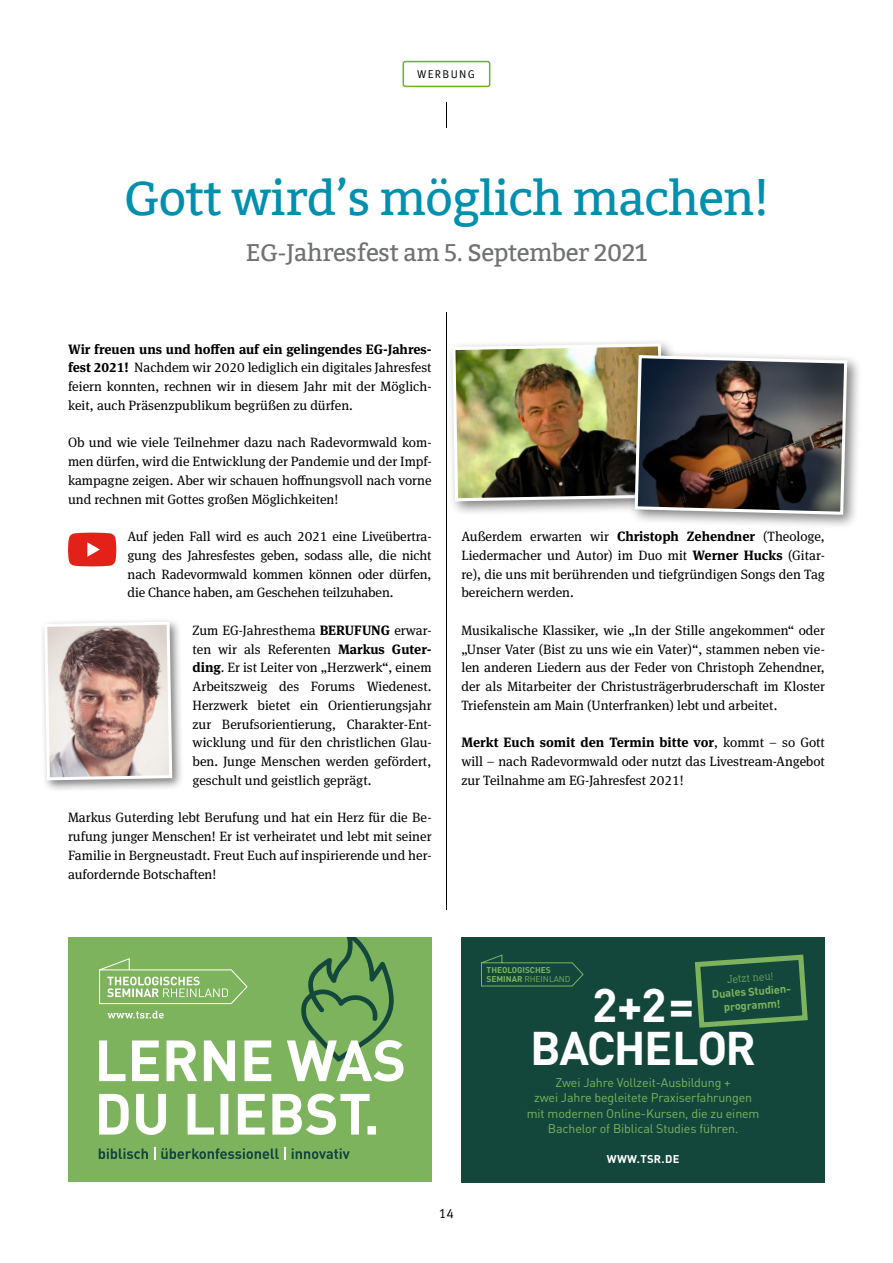
<style>
.page{position:relative;width:893px;height:1263px;background:#fff}
.page>*{position:absolute;margin:0;border:0;box-sizing:border-box;transform-origin:0 0}
.t1{font:48px "Bitter";letter-spacing:-.02em;color:#0090ad}
.t2{font:700 46.65px "DINOT";letter-spacing:-.04em;color:#fff}
.t3{font:24px "Bitter";letter-spacing:-.02em;color:#707172}
.t4{font:13.5px/18.8px "Meta Serif Pro";color:#000;text-align:justify}
.t5{font:13.5px "Meta OT";color:#000}
.t6{font:12.45px/15.6px "DINOT";letter-spacing:-.01em;color:#7eb35d;text-align:center}
.t7{font:11.25px "Meta OT";letter-spacing:.12em;color:#000}
.t8{font:700 11.1px "DINOT";color:#7eb35d}
.t9{font:700 11.1px "DINOT";letter-spacing:.03em;color:#fff}
.t10{font:300 11.1px "DIN Next Slab Pro";color:#7eb35d}
.t11{font:700 8.4px/8.1px "DINOT";letter-spacing:-.005em;color:#7eb35d}
.s1{font-weight:700}
.s2{font-weight:400}
</style>
<div class="page">
<hr style="left:446px;top:102px;width:1px;height:808px;background:#000">
<div style="left:403px;top:61px;width:87px;height:26px;border:2px solid #6db122;border-radius:2px"></div>
<div style="left:68px;top:128px;width:757px;height:184px;background:#fff"></div>
<div style="left:40px;top:617px;width:144px;height:175px;background:#000;opacity:.5"></div>
<svg style="left:43px;top:620px;width:131px;height:162px;background:#bca7a2"></svg>
<div style="left:446px;top:338px;width:233px;height:178px;background:#fefefe"></div>
<div style="left:629px;top:349px;width:233px;height:181px;background:#000;opacity:.5"></div>
<img style="left:451px;top:342px;width:398px;height:174px">
<div style="left:68px;top:937px;width:364px;height:245px;background:#7eb35d"></div>
<svg style="left:292px;top:1148px;width:58px;height:11px"></svg>
<svg style="left:154px;top:1147px;width:132px;height:13px"></svg>
<svg style="left:99px;top:1148px;width:49px;height:11px"></svg>
<svg style="left:99px;top:1093px;width:277px;height:42px"></svg>
<svg style="left:99px;top:937px;width:304px;height:144px"></svg>
<div style="left:461px;top:937px;width:364px;height:245px;background:#14473c"></div>
<svg style="left:481px;top:954px;width:103px;height:33px"></svg>
<svg style="left:694px;top:954px;width:114px;height:74px"></svg>
<svg style="left:68px;top:533px;width:48px;height:33px;background:#e5372f"></svg>
<p class="t7" style="left:417px;top:67px;width:59px">WERBUNG</p>
<h1 class="t1" style="left:124px;top:170px;width:647px">Gott wird’s möglich machen!</h1>
<h3 class="t3" style="left:245px;top:238px;width:403px">EG-Jahresfest am 5. September 2021</h3>
<p class="t4" style="left:68px;top:339px;width:365px"><span class="s1">Wir freuen uns und hoffen auf ein gelingendes EG-Jahres&shy;fest 2021!</span> Nachdem wir 2020 lediglich ein digitales Jahresfest feiern konnten, rechnen wir in diesem Jahr mit der Möglich&shy;keit, auch Präsenzpublikum begrüßen zu dürfen.</p>
<p class="t4" style="left:68px;top:433px;width:365px">Ob und wie viele Teilnehmer dazu nach Radevormwald kom&shy;men dürfen, wird die Entwicklung der Pandemie und der Impf&shy;kampagne zeigen. Aber wir schauen hoffnungsvoll nach vorne und rechnen mit Gottes großen Möglichkeiten!</p>
<p class="t4" style="left:128px;top:526px;width:306px">Auf jeden Fall wird es auch 2021 eine Liveübertra&shy;gung des Jahresfestes geben, sodass alle, die nicht nach Radevormwald kommen können oder dürfen, die Chance haben, am Geschehen teilzuhaben.</p>
<p class="t4" style="left:193px;top:620px;width:240px">Zum EG-Jahresthema <span class="s1">BERUFUNG</span> erwar&shy;ten wir als Referenten <span class="s1">Markus Guter&shy;ding</span>. Er ist Leiter von „Herzwerk“, einem Arbeitszweig des Forums Wiedenest.<br>Herzwerk bietet ein Orientierungsjahr zur Berufsorientierung, Charakter-Ent&shy;wicklung und für den christlichen Glau&shy;ben. Junge Menschen werden gefördert, geschult und geistlich geprägt.</p>
<p class="t4" style="left:68px;top:808px;width:365px">Markus Guterding lebt Berufung und hat ein Herz für die Be&shy;rufung junger Menschen! Er ist verheiratet und lebt mit seiner Familie in Bergneustadt. Freut Euch auf inspirierende und her&shy;aufordernde Botschaften!</p>
<p class="t4" style="left:461px;top:526px;width:365px">Außerdem erwarten wir <span class="s1">Christoph Zehendner</span> (Theologe, Liedermacher und Autor) im Duo mit <span class="s1">Werner Hucks</span> (Gitar&shy;re), die uns mit berührenden und tiefgründigen Songs den Tag bereichern werden.</p>
<p class="t4" style="left:461px;top:620px;width:365px">Musikalische Klassiker, wie „In der Stille angekommen“ oder „Unser Vater (Bist zu uns wie ein Vater)“, stammen neben vie&shy;len anderen Liedern aus der Feder von Christoph Zehendner, der als Mitarbeiter der Christusträgerbruderschaft im Kloster Triefenstein am Main (Unterfranken) lebt und arbeitet.</p>
<p class="t4" style="left:461px;top:733px;width:365px"><span class="s1">Merkt Euch somit den Termin bitte vor</span>, kommt – so Gott will – nach Radevormwald oder nutzt das Livestream-Angebot zur Teilnahme am EG-Jahresfest 2021!</p>
<p class="t5" style="left:439px;top:1205px;width:17px">14</p>
<p class="t11" style="left:487px;top:966px;width:85px">THEOLOGISCHES<br>SEMINAR <span class="s2">RHEINLAND</span></p>
<p class="t10" style="left:727px;top:973px;width:48px;rotate:-4deg">Jetzt neu!</p>
<p class="t8" style="left:711px;top:987px;width:81px;rotate:-4deg">Duales Studien-</p>
<h2 class="t2" style="left:592px;top:975px;width:103px">2+2=</h2>
<p class="t8" style="left:723px;top:1000px;width:58px;rotate:-4deg">programm!</p>
<h2 class="t2" style="left:530px;top:1018px;width:227px">BACHELOR</h2>
<p class="t6" style="left:527px;top:1074px;width:234px">Zwei Jahre Vollzeit-Ausbildung +<br>zwei Jahre begleitete Praxiserfahrungen mit modernen Online-Kursen, die zu einem Bachelor of Biblical Studies führen.</p>
<p class="t9" style="left:607px;top:1151px;width:74px">WWW.TSR.DE</p>
</div>
